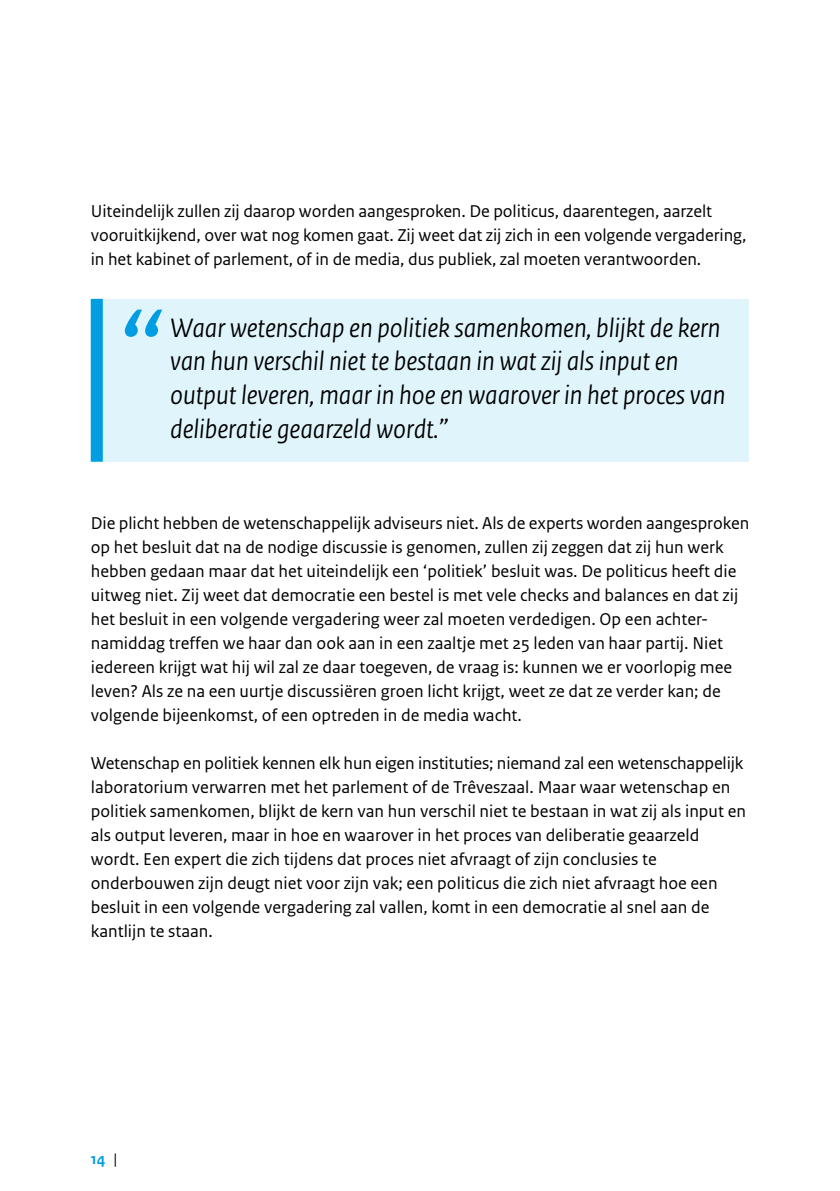
<style>
.page{position:relative;width:840px;height:1191px;background:#fff}
.page>*{position:absolute;margin:0;border:0;box-sizing:border-box;transform-origin:0 0}
._08_RO_Quote{font:italic 28px/33.6px "Rijksoverheid Sans Heading";color:#000}
._10_RO_Broodtekst_Sa{font:18px/24px "Rijksoverheid Sans Text";color:#000}
.t1{font:700 16px "Rijksoverheid Sans Text";color:#009de2}
.s1{font-weight:400;color:#000}
</style>
<div class="page">
<div style="left:91px;top:299px;width:657px;height:163px;background:#dff5fb"></div>
<div style="left:91px;top:299px;width:12px;height:163px;background:#009de2"></div>
<svg style="left:125px;top:309px;width:37px;height:28px"></svg>
<p class="_10_RO_Broodtekst_Sa" style="left:91px;top:199px;width:656px">Uiteindelijk zullen zij daarop worden aangesproken. De politicus, daarentegen, aarzelt vooruitkijkend, over wat nog komen gaat. Zij weet dat zij zich in een volgende vergadering, in het kabinet of parlement, of in de media, dus publiek, zal moeten verantwoorden.</p>
<p class="_08_RO_Quote" style="left:170px;top:311px;width:556px">Waar wetenschap en politiek samenkomen, blijkt de kern van hun verschil niet te bestaan in wat zij als input en output leveren, maar in hoe en waarover in het proces van deliberatie geaarzeld wordt.”</p>
<p class="_10_RO_Broodtekst_Sa" style="left:91px;top:511px;width:659px">Die plicht hebben de wetenschappelijk adviseurs niet. Als de experts worden aangesproken op het besluit dat na de nodige discussie is genomen, zullen zij zeggen dat zij hun werk hebben gedaan maar dat het uiteindelijk een ‘politiek’ besluit was. De politicus heeft die uitweg niet. Zij weet dat democratie een bestel is met vele checks and balances en dat zij het besluit in een volgende vergadering weer zal moeten verdedigen. Op een achter&shy;namiddag treffen we haar dan ook aan in een zaaltje met 25 leden van haar partij. Niet iedereen krijgt wat hij wil zal ze daar toegeven, de vraag is: kunnen we er voorlopig mee leven? Als ze na een uurtje discussiëren groen licht krijgt, weet ze dat ze verder kan; de volgende bijeenkomst, of een optreden in de media wacht.</p>
<p class="_10_RO_Broodtekst_Sa" style="left:91px;top:751px;width:656px">Wetenschap en politiek kennen elk hun eigen instituties; niemand zal een wetenschappelijk laboratorium verwarren met het parlement of de Trêveszaal. Maar waar wetenschap en politiek samenkomen, blijkt de kern van hun verschil niet te bestaan in wat zij als input en als output leveren, maar in hoe en waarover in het proces van deliberatie geaarzeld wordt. Een expert die zich tijdens dat proces niet afvraagt of zijn conclusies te onderbouwen zijn deugt niet voor zijn vak; een politicus die zich niet afvraagt hoe een besluit in een volgende vergadering zal vallen, komt in een democratie al snel aan de kantlijn te staan.</p>
<p class="t1" style="left:91px;top:1150px;width:28px">14 <span class="s1">|</span></p>
</div>
